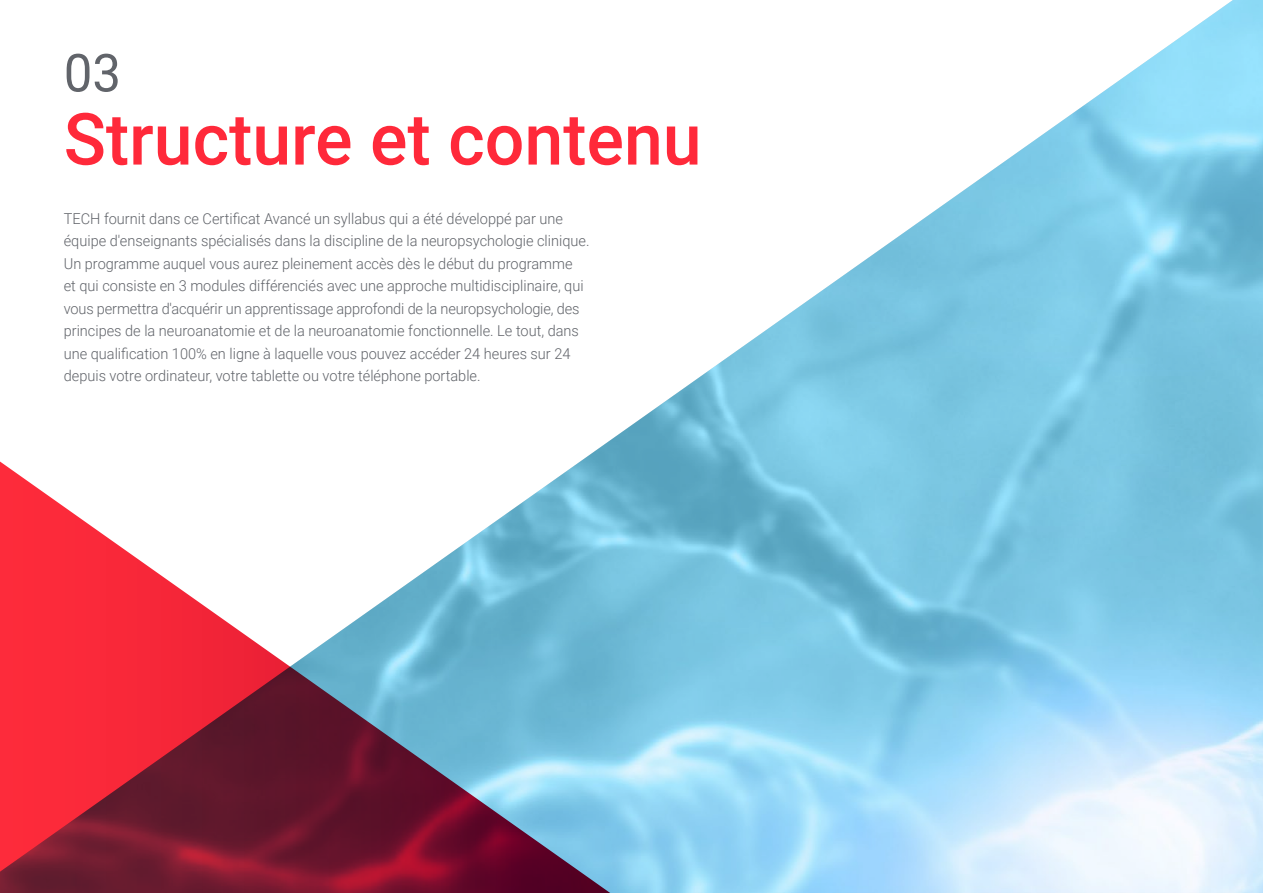
<style>
.page{position:relative;width:1263px;height:893px;background:#fff}
.page>*{position:absolute;margin:0;border:0;box-sizing:border-box;transform-origin:0 0}
.t1{font:500 72px "Roboto";color:#ff293a}
.t2{font:52.5px "Roboto";color:#61646a}
.t3{font:300 15px/22.5px "Roboto";color:#61646a}
</style>
<div class="page">
<img style="left:602px;top:0;width:661px;height:893px">
<svg style="left:0;top:446px;width:640px;height:447px"></svg>
<h2 class="t2" style="left:64px;top:36px;width:59px">03</h2>
<h1 class="t1" style="left:64px;top:89px;width:639px">Structure et contenu</h1>
<p class="t3" style="left:64px;top:207px;width:527px">TECH fournit dans ce Certificat Avancé un syllabus qui a été développé par une équipe d'enseignants spécialisés dans la discipline de la neuropsychologie clinique.<br>Un programme auquel vous aurez pleinement accès dès le début du programme<br>et qui consiste en 3 modules différenciés avec une approche multidisciplinaire, qui vous permettra d'acquérir un apprentissage approfondi de la neuropsychologie, des principes de la neuroanatomie et de la neuroanatomie fonctionnelle. Le tout, dans une qualification 100% en ligne à laquelle vous pouvez accéder 24 heures sur 24 depuis votre ordinateur, votre tablette ou votre téléphone portable.</p>
</div>
